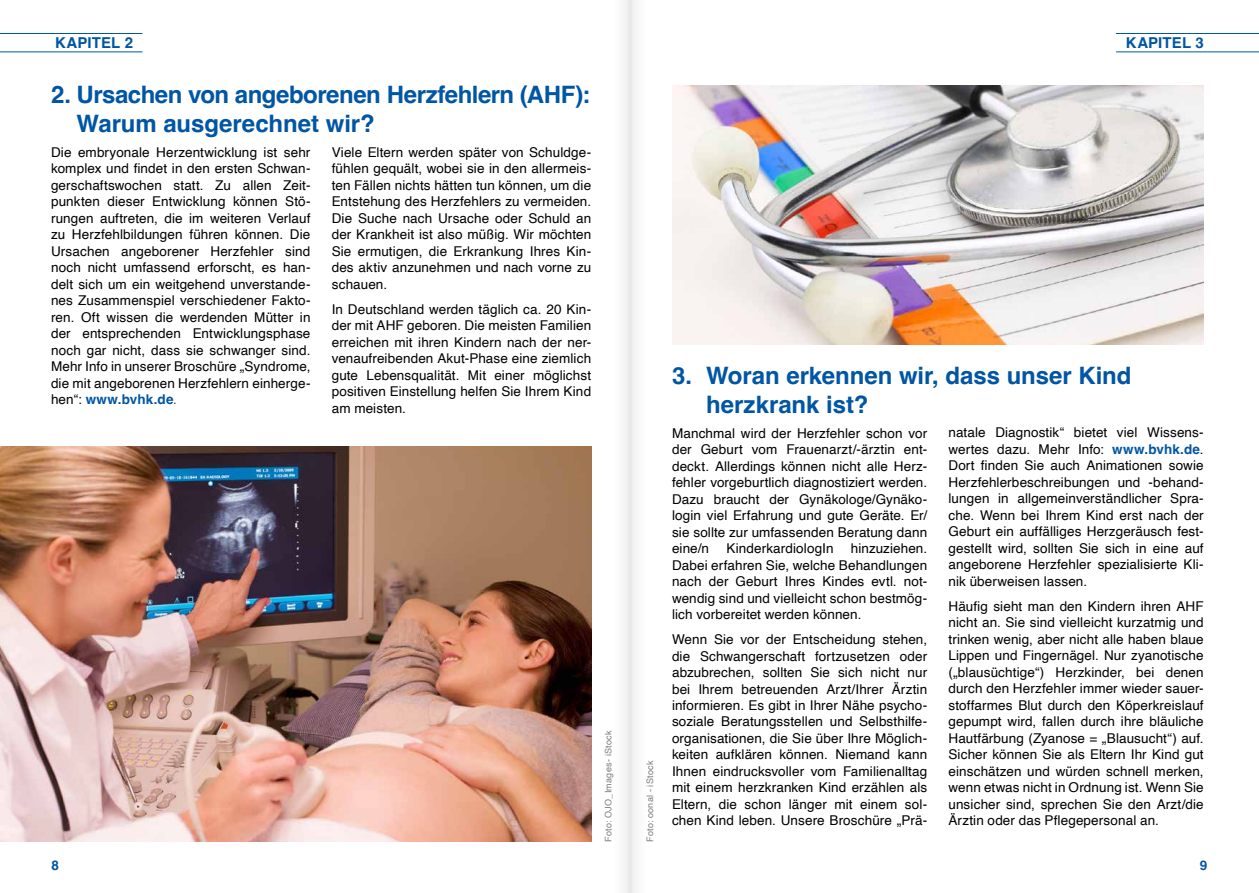
<style>
.page{position:relative;width:1259px;height:893px;background:#fff}
.page>*{position:absolute;margin:0;border:0;box-sizing:border-box;transform-origin:0 0}
.t1{font:700 24px/28.8px "Helvetica";letter-spacing:-.01em;color:#0056a4}
.t2{font:700 15px "Helvetica";letter-spacing:.005em;color:#0056a4}
.t3{font:13.5px/16.5px "Helvetica";letter-spacing:.01em;color:#000;text-align:justify}
.t4{font:700 13.5px "Helvetica";color:#0056a4}
.t5{font:9px "Helvetica";letter-spacing:.03em;color:#7d7d7c}
.s1{font-weight:700;color:#0056a4}
.s2{font-weight:300}
</style>
<div class="page">
<hr style="left:0;top:51px;width:142px;height:1px;background:#0056a4">
<hr style="left:0;top:33px;width:142px;height:1px;background:#0056a4">
<img style="left:672px;top:85px;width:531px;height:259px">
<img style="left:0;top:446px;width:591px;height:396px">
<hr style="left:1116px;top:51px;width:143px;height:1px;background:#0056a4">
<hr style="left:1116px;top:33px;width:143px;height:1px;background:#0056a4">
<svg style="left:624px;top:0;width:12px;height:893px;fill:#f0f0f0"></svg>
<p class="t2" style="left:55px;top:34px;width:79px">KAPITEL 2</p>
<h1 class="t1" style="left:77px;top:83px;width:515px;text-indent:-26px">2. Ursachen von angeborenen Herzfehlern (AHF):<br>Warum ausgerechnet wir?</h1>
<p class="t3" style="left:51px;top:144px;width:261px">Die embryonale Herzentwicklung ist sehr komplex und findet in den ersten Schwan&shy;gerschaftswochen statt. Zu allen Zeit&shy;punkten dieser Entwicklung können Stö&shy;rungen auftreten, die im weiteren Verlauf zu Herzfehlbildungen führen können. Die Ursachen angeborener Herzfehler sind noch nicht umfassend erforscht, es han&shy;delt sich um ein weitgehend unverstande&shy;nes Zusammenspiel verschiedener Fakto&shy;ren. Oft wissen die werdenden Mütter in der entsprechenden Entwicklungsphase noch gar nicht, dass sie schwanger sind.<br>Mehr Info in unserer Broschüre „Syndrome, die mit angeborenen Herzfehlern einherge&shy;hen“: <span class="s1">www.bvhk.de</span><span class="s2">.</span></p>
<p class="t3" style="left:332px;top:144px;width:261px">Viele Eltern werden später von Schuldge&shy;fühlen gequält, wobei sie in den allermeis&shy;ten Fällen nichts hätten tun können, um die Entstehung des Herzfehlers zu vermeiden.<br>Die Suche nach Ursache oder Schuld an der Krankheit ist also müßig. Wir möchten Sie ermutigen, die Erkrankung Ihres Kin&shy;des aktiv anzunehmen und nach vorne zu schauen.</p>
<p class="t3" style="left:332px;top:301px;width:261px">In Deutschland werden täglich ca. 20 Kin&shy;der mit AHF geboren. Die meisten Familien erreichen mit ihren Kindern nach der ner&shy;venaufreibenden Akut-Phase eine ziemlich gute Lebensqualität. Mit einer möglichst positiven Einstellung helfen Sie Ihrem Kind am meisten.</p>
<p class="t5" style="left:601px;top:842px;width:113px;rotate:-90deg">Foto: OJO_Images- iStock</p>
<p class="t2" style="left:1126px;top:34px;width:79px">KAPITEL 3</p>
<p class="t5" style="left:643px;top:842px;width:83px;rotate:-90deg">Foto: oonal - iStock</p>
<h1 class="t1" style="left:706px;top:363px;width:427px;text-indent:-34px">3. Woran erkennen wir, dass unser Kind herzkrank ist?</h1>
<p class="t3" style="left:672px;top:425px;width:257px">Manchmal wird der Herzfehler schon vor der Geburt vom Frauenarzt/-ärztin ent&shy;deckt. Allerdings können nicht alle Herz&shy;fehler vorgeburtlich diagnostiziert werden.<br>Dazu braucht der Gynäkologe/Gynäko&shy;login viel Erfahrung und gute Geräte. Er/ sie sollte zur umfassenden Beratung dann eine/n</p>
<p class="t3" style="left:948px;top:425px;width:257px">natale Diagnostik“ bietet viel Wissens&shy;wertes dazu. Mehr Info: <span class="s1">www.bvhk.de</span>.<br>Dort finden Sie auch Animationen sowie Herzfehlerbeschreibungen und -behand&shy;lungen in allgemeinverständlicher Spra&shy;che. Wenn bei Ihrem Kind erst nach der Geburt ein auffälliges Herzgeräusch fest&shy;gestellt wird, sollten Sie sich in eine auf angeborene Herzfehler spezialisierte Kli&shy;nik überweisen lassen.</p>
<p class="t3" style="left:948px;top:598px;width:257px">Häufig sieht man den Kindern ihren AHF nicht an. Sie sind vielleicht kurzatmig und trinken wenig, aber nicht alle haben blaue Lippen und Fingernägel. Nur zyanotische („blausüchtige“) Herzkinder, bei denen durch den Herzfehler immer wieder sauer&shy;stoffarmes Blut durch den Köperkreislauf gepumpt wird, fallen durch ihre bläuliche Hautfärbung (Zyanose = „Blausucht“) auf.<br>Sicher können Sie als Eltern Ihr Kind gut einschätzen und würden schnell merken, wenn etwas nicht in Ordnung ist. Wenn Sie unsicher sind, sprechen Sie den Arzt/die Ärztin oder das Pflegepersonal an.</p>
<p class="t3" style="left:672px;top:540px;width:257px;text-indent:179px">hinzuziehen.<br>Dabei erfahren Sie, welche Behandlungen nach der Geburt Ihres Kindes evtl. not&shy;wendig sind und vielleicht schon bestmög&shy;lich vorbereitet werden können.</p>
<p class="t3" style="left:672px;top:631px;width:257px">Wenn Sie vor der Entscheidung stehen, die Schwangerschaft fortzusetzen oder abzubrechen, sollten Sie sich nicht nur bei Ihrem betreuenden Arzt/Ihrer Ärztin informieren. Es gibt in Ihrer Nähe psycho&shy;soziale Beratungsstellen und Selbsthilfe&shy;organisationen, die Sie über Ihre Möglich&shy;keiten aufklären können. Niemand kann Ihnen eindrucksvoller vom Familienalltag mit einem herzkranken Kind erzählen als Eltern, die schon länger mit einem sol&shy;chen Kind leben. Unsere Broschüre „Prä-</p>
<p class="t3" style="left:726px;top:540px;width:108px">KinderkardiologIn</p>
<p class="t4" style="left:52px;top:857px;width:9px">8</p>
<p class="t4" style="left:1200px;top:857px;width:9px">9</p>
</div>
